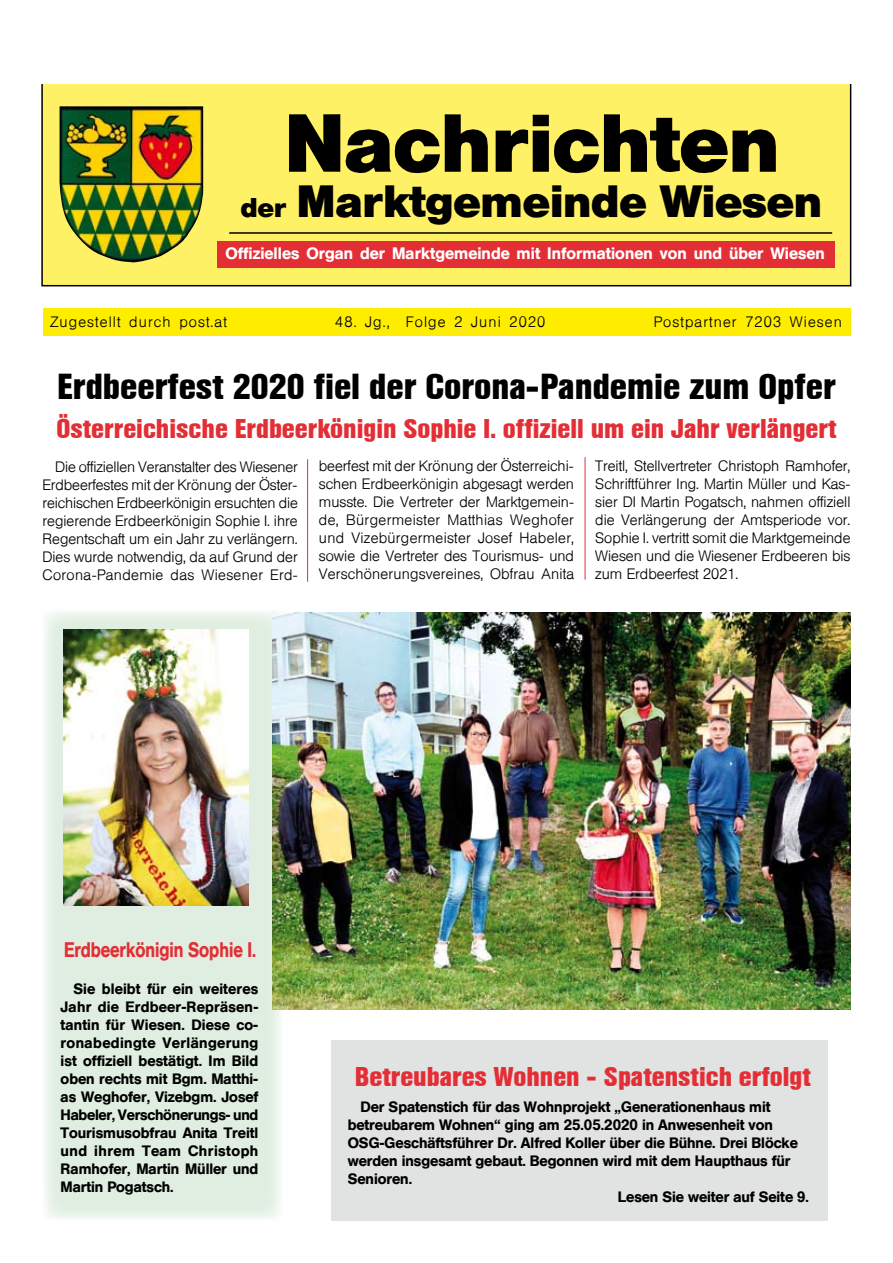
<style>
.page{position:relative;width:893px;height:1263px;background:#fff}
.page>*{position:absolute;margin:0;border:0;box-sizing:border-box;transform-origin:0 0}
.t1{font:700 81.3px "Helvetica BQ";color:#000}
.t2{font:700 45px "Helvetica BQ";color:#000}
.t3{font:700 36px "Helvetica Condensed BQ";color:#000}
.t4{font:700 27px "Helvetica Condensed BQ";color:#e42e35}
.t5{font:500 21px "Helvetica BQ";color:#e42e35;scale:.82 1}
.t6{font:500 16.5px "Helvetica BQ";letter-spacing:.005em;color:#fff}
.t7{font:300 15px/18px "Helvetica BQ";letter-spacing:.015em;color:#000;text-align:justify}
.t8{font:500 15px/18px "Helvetica BQ";color:#000;text-align:justify}
.t9{font:300 15px "Helvetica BQ";letter-spacing:.075em;color:#000}
.s1{font-size:27px}
</style>
<div class="page">
<div style="left:332px;top:1040px;width:496px;height:180px;background:#e1e2e2"></div>
<svg style="left:43px;top:609px;width:240px;height:611px;background:#e1eee1"></svg>
<div style="left:43px;top:308px;width:808px;height:27px;background:#ffed00"></div>
<div style="left:42px;top:83px;width:809px;height:203px;background:#fff166"></div>
<div style="left:41px;top:82px;width:810px;height:204px;border:2px solid #000"></div>
<hr style="left:229px;top:232px;width:603px;height:2px;background:#000">
<div style="left:36px;top:23px;width:822px;height:60px;background:#fff"></div>
<div style="left:217px;top:241px;width:617px;height:27px;background:#e42e35"></div>
<img style="left:60px;top:106px;width:143px;height:157px">
<img style="left:64px;top:629px;width:184px;height:277px">
<img style="left:273px;top:612px;width:577px;height:398px">
<hr style="left:307px;top:459px;width:1px;height:123px;background:#e42e35">
<hr style="left:585px;top:457px;width:1px;height:123px;background:#e42e35">
<h1 class="t1" style="left:284px;top:95px;width:496px">Nachrichten</h1>
<h2 class="t2" style="left:241px;top:175px;width:583px"><span class="s1">der</span> Marktgemeinde Wiesen</h2>
<p class="t6" style="left:225px;top:244px;width:601px">Offizielles Organ der Marktgemeinde mit Informationen von und über Wiesen</p>
<p class="t9" style="left:50px;top:313px;width:178px">Zugestellt durch post.at</p>
<p class="t9" style="left:335px;top:313px;width:212px">48. Jg., Folge 2 Juni 2020</p>
<p class="t9" style="left:654px;top:313px;width:190px">Postpartner 7203 Wiesen</p>
<h3 class="t3" style="left:57px;top:366px;width:780px">Erdbeerfest 2020 fiel der Corona-Pandemie zum Opfer</h3>
<h3 class="t4" style="left:56px;top:413px;width:782px">Österreichische Erdbeerkönigin Sophie I. offiziell um ein Jahr verlängert</h3>
<p class="t7" style="left:43px;top:458px;width:257px;text-indent:13px">Die offiziellen Veranstalter des Wiesener Erdbeerfestes mit der Krönung der Öster&shy;reichischen Erdbeerkönigin ersuchten die regierende Erdbeerkönigin Sophie I. ihre Regentschaft um ein Jahr zu verlängern.<br>Dies wurde notwendig, da auf Grund der Corona-Pandemie das Wiesener Erd-</p>
<p class="t7" style="left:319px;top:457px;width:257px">beerfest mit der Krönung der Österreichi&shy;schen Erdbeerkönigin abgesagt werden musste. Die Vertreter der Marktgemein&shy;de, Bürgermeister Matthias Weghofer und Vizebürgermeister Josef Habeler, sowie die Vertreter des Tourismus- und Verschönerungsvereines, Obfrau Anita</p>
<p class="t7" style="left:595px;top:457px;width:257px">Treitl, Stellvertreter Christoph Ramhofer, Schriftführer Ing. Martin Müller und Kas&shy;sier DI Martin Pogatsch, nahmen offiziell die Verlängerung der Amtsperiode vor.<br>Sophie I. vertritt somit die Marktgemeinde Wiesen und die Wiesener Erdbeeren bis zum Erdbeerfest 2021.</p>
<h3 class="t5" style="left:64px;top:937px;width:236px">Erdbeerkönigin Sophie I.</h3>
<p class="t8" style="left:61px;top:980px;width:199px;text-indent:13px">Sie bleibt für ein weiteres Jahr die Erdbeer-Repräsen&shy;tantin für Wiesen. Diese co&shy;ronabedingte Verlängerung ist offiziell bestätigt. Im Bild oben rechts mit Bgm. Matthi&shy;as Weghofer, Vizebgm. Josef Habeler, Verschönerungs- und Tourismusobfrau Anita Treitl und ihrem Team Christoph Ramhofer, Martin Müller und Martin Pogatsch.</p>
<h3 class="t4" style="left:355px;top:1062px;width:458px">Betreubares Wohnen - Spatenstich erfolgt</h3>
<p class="t8" style="left:360px;top:1098px;width:412px">Der Spatenstich für das Wohnprojekt „Generationenhaus mit</p>
<p class="t8" style="left:348px;top:1116px;width:427px">betreubarem Wohnen“ ging am 25.05.2020 in Anwesenheit von</p>
<p class="t8" style="left:348px;top:1134px;width:452px">OSG-Geschäftsführer Dr. Alfred Koller über die Bühne. Drei Blöcke</p>
<p class="t8" style="left:348px;top:1152px;width:444px">werden insgesamt gebaut. Begonnen wird mit dem Haupthaus für</p>
<p class="t8" style="left:348px;top:1170px;width:66px">Senioren.</p>
<p class="t8" style="left:618px;top:1188px;width:193px">Lesen Sie weiter auf Seite 9.</p>
</div>
